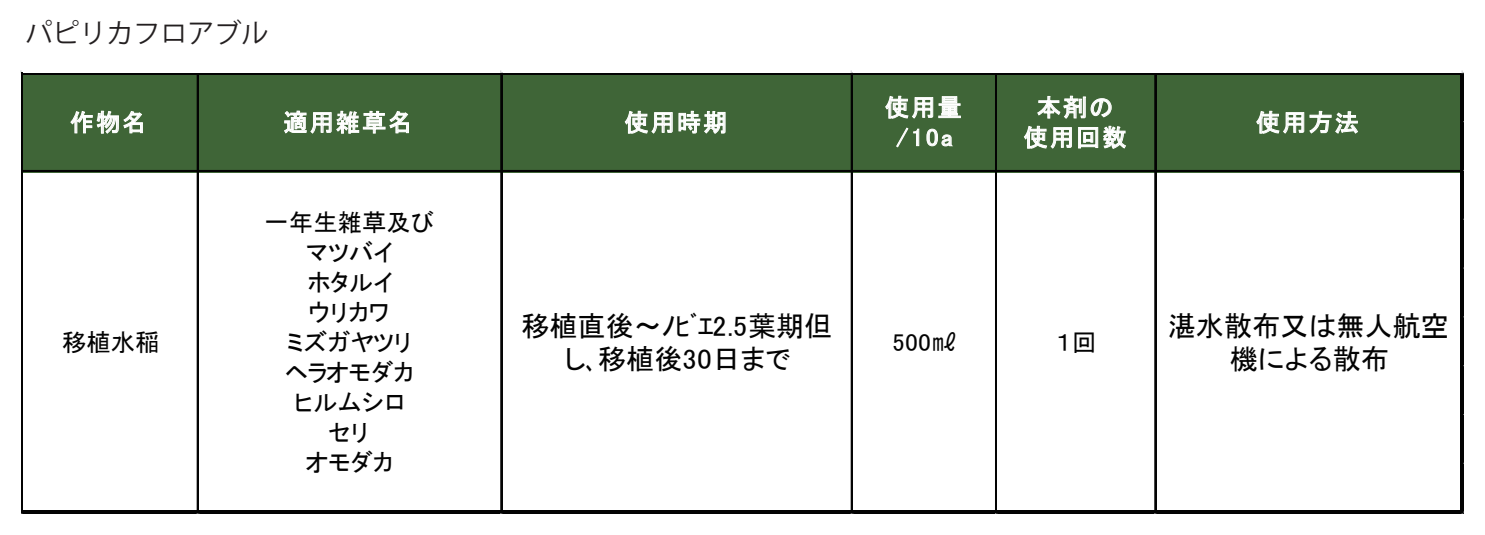
<style>
.page{position:relative;width:1485px;height:535px;background:#fff}
.page>*{position:absolute;margin:0;border:0;box-sizing:border-box;transform-origin:0 0}
.t1{font:28.12px/33.8px "MS P Gothic";color:#030303;text-align:center}
.t2{font:27px "Koz Go Pr 6 N";color:#231f20}
.t3{font:24.3px/29.9px "MS P Gothic";color:#030303;text-align:center}
.t4{font:24.3px/29.9px "MS P Gothic";letter-spacing:.075em;color:#fff;text-align:center}
</style>
<div class="page">
<div style="left:23px;top:75px;width:1441px;height:97px;background:#3f6537"></div>
<svg style="left:70px;top:110px;width:73px;height:24px"></svg>
<svg style="left:284px;top:110px;width:125px;height:24px"></svg>
<svg style="left:624px;top:110px;width:102px;height:24px"></svg>
<svg style="left:885px;top:95px;width:76px;height:24px"></svg>
<svg style="left:896px;top:127px;width:23px;height:21px"></svg>
<svg style="left:926px;top:128px;width:27px;height:18px"></svg>
<svg style="left:1256px;top:110px;width:102px;height:24px"></svg>
<svg style="left:1037px;top:95px;width:75px;height:24px"></svg>
<svg style="left:1024px;top:125px;width:48px;height:24px"></svg>
<svg style="left:1078px;top:125px;width:48px;height:24px"></svg>
<hr style="left:23px;top:73px;width:1441px;height:2px;background:#030303">
<hr style="left:23px;top:170px;width:1437px;height:2px;background:#030303">
<hr style="left:21px;top:73px;width:2px;height:440px;background:#030303">
<hr style="left:197px;top:75px;width:2px;height:435px;background:#030303">
<hr style="left:500px;top:75px;width:1px;height:435px;background:#030303">
<hr style="left:501px;top:75px;width:2px;height:435px;background:#030303">
<hr style="left:851px;top:75px;width:2px;height:435px;background:#030303">
<hr style="left:995px;top:75px;width:2px;height:435px;background:#030303">
<hr style="left:1154px;top:75px;width:2px;height:435px;background:#030303">
<hr style="left:23px;top:510px;width:1441px;height:3px;background:#030303">
<hr style="left:1460px;top:75px;width:4px;height:438px;background:#030303">
<p class="t2" style="left:26px;top:18px;width:244px">パピリカフロアブル</p>
<p class="t4" style="left:70px;top:107px;width:78px">作物名</p>
<p class="t4" style="left:283px;top:107px;width:131px">適用雑草名</p>
<p class="t4" style="left:624px;top:107px;width:104px">使用時期</p>
<p class="t3" style="left:62px;top:326px;width:99px">移植水稲</p>
<p class="t3" style="left:265px;top:206px;width:171px">一年生雑草及びマツバイ<br>ホタルイ<br>ウリカワ<br>ミズガヤツリ<br>ヘラオモダカ<br>ヒルムシロ<br>セリ<br>オモダカ</p>
<p class="t1" style="left:521px;top:308px;width:312px">移植直後～ﾉﾋﾞｴ2.5葉期但し､移植後30日まで</p>
<p class="t4" style="left:885px;top:92px;width:78px">使用量/10a</p>
<p class="t4" style="left:1023px;top:92px;width:104px">本剤の使用回数</p>
<p class="t4" style="left:1256px;top:107px;width:104px">使用方法</p>
<p class="t3" style="left:892px;top:326px;width:65px">500㎖</p>
<p class="t3" style="left:1055px;top:326px;width:43px">１回</p>
<p class="t1" style="left:1168px;top:308px;width:283px">湛水散布又は無人航空機による散布</p>
</div>
